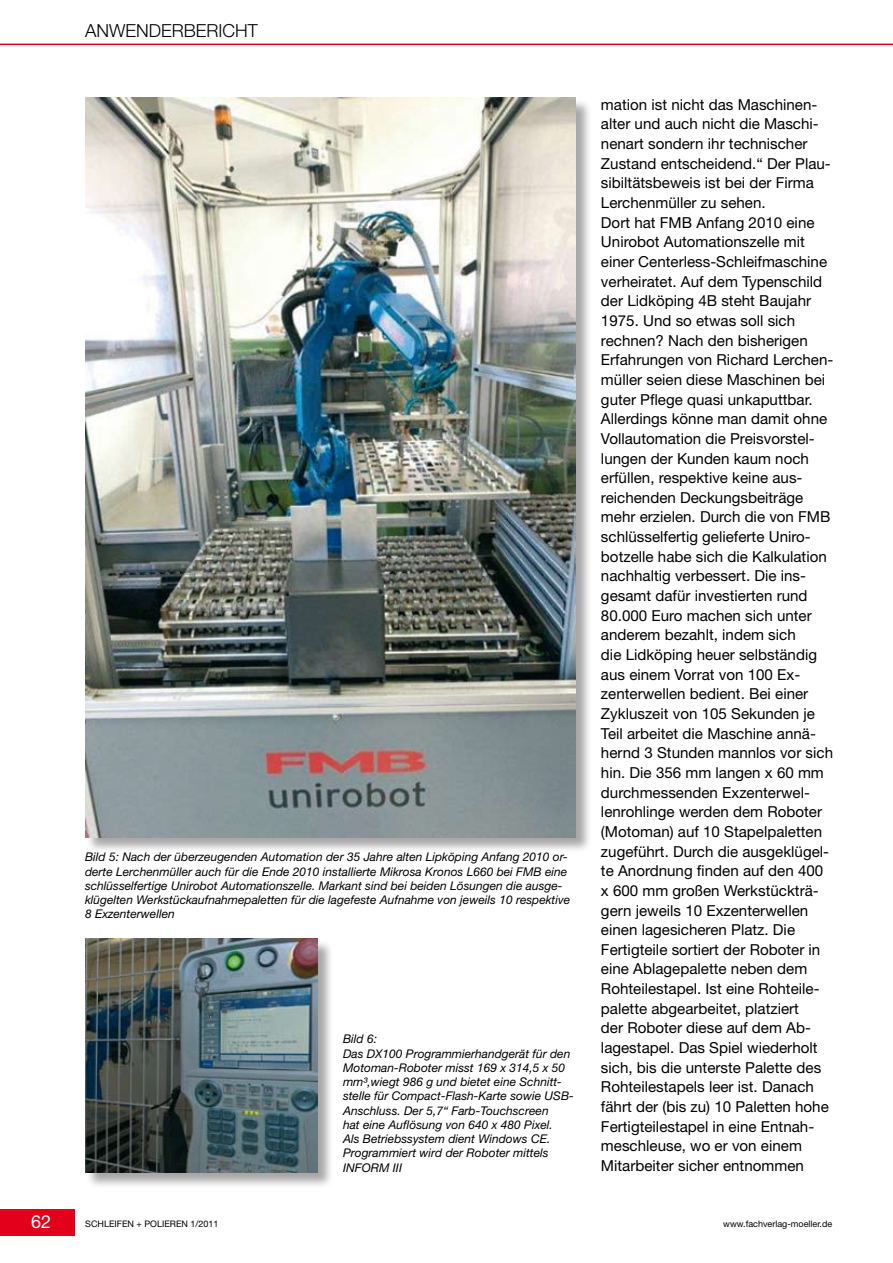
<style>
.page{position:relative;width:893px;height:1263px;background:#fff}
.page>*{position:absolute;margin:0;border:0;box-sizing:border-box;transform-origin:0 0}
.t1{font:300 18px "Helvetica Neue";color:#000}
.t2{font:18px "Helvetica Neue";color:#fff}
.t3{font:15.15px/19.6px "Helvetica Neue";color:#000}
.t4{font:italic 12px/14.2px "Helvetica Neue";color:#000}
.t5{font:9px "Helvetica Neue";color:#000}
</style>
<div class="page">
<div style="left:0;top:1209px;width:74px;height:27px;background:#e2001a"></div>
<svg style="left:0;top:43px;width:893px;height:2px"></svg>
<div style="left:85px;top:939px;width:249px;height:250px;background:#000;opacity:.35"></div>
<img style="left:85px;top:938px;width:232px;height:234px">
<div style="left:85px;top:98px;width:507px;height:756px;background:#000;opacity:.35"></div>
<img style="left:85px;top:98px;width:491px;height:739px">
<p class="t2" style="left:31px;top:1211px;width:22px">62</p>
<p class="t1" style="left:85px;top:19px;width:174px">ANWENDERBERICHT</p>
<p class="t4" style="left:85px;top:850px;width:487px">Bild 5: Nach der überzeugenden Automation der 35 Jahre alten Lipköping Anfang 2010 or&shy;derte Lerchenmüller auch für die Ende 2010 installierte Mikrosa Kronos L660 bei FMB eine schlüsselfertige Unirobot Automationszelle. Markant sind bei beiden Lösungen die ausge&shy;klügelten Werkstückaufnahmepaletten für die lagefeste Aufnahme von jeweils 10 respektive 8 Exzenterwellen</p>
<p class="t4" style="left:343px;top:1032px;width:232px">Bild 6:<br>Das DX100 Programmierhandgerät für den Motoman-Roboter misst 169 x 314,5 x 50 mm³,wiegt 986 g und bietet eine Schnitt&shy;stelle für Compact-Flash-Karte sowie USB-Anschluss. Der 5,7“ Farb-Touchscreen<br>hat eine Auflösung von 640 x 480 Pixel.<br>Als Betriebssystem dient Windows CE.<br>Programmiert wird der Roboter mittels INFORM III</p>
<p class="t3" style="left:601px;top:94px;width:234px">mation ist nicht das Maschinen&shy;alter und auch nicht die Maschi&shy;nenart sondern ihr technischer<br>Zustand entscheidend.“ Der Plau&shy;sibiltätsbeweis ist bei der Firma<br>Lerchenmüller zu sehen.<br>Dort hat FMB Anfang 2010 eine<br>Unirobot Automationszelle mit einer Centerless-Schleifmaschine verheiratet. Auf dem Typenschild der Lidköping 4B steht Baujahr<br>1975. Und so etwas soll sich rechnen? Nach den bisherigen<br>Erfahrungen von Richard Lerchen&shy;müller seien diese Maschinen bei guter Pflege quasi unkaputtbar.<br>Allerdings könne man damit ohne<br>Vollautomation die Preisvorstel&shy;lungen der Kunden kaum noch erfüllen, respektive keine aus&shy;reichenden Deckungsbeiträge mehr erzielen. Durch die von FMB schlüsselfertig gelieferte Uniro&shy;botzelle habe sich die Kalkulation nachhaltig verbessert. Die ins&shy;gesamt dafür investierten rund<br>80.000 Euro machen sich unter anderem bezahlt, indem sich<br>die Lidköping heuer selbständig aus einem Vorrat von 100 Ex&shy;zenterwellen bedient. Bei einer<br>Zykluszeit von 105 Sekunden je<br>Teil arbeitet die Maschine annä&shy;hernd 3 Stunden mannlos vor sich hin. Die 356 mm langen x 60 mm durchmessenden Exzenterwel&shy;lenrohlinge werden dem Roboter (Motoman) auf 10 Stapelpaletten zugeführt. Durch die ausgeklügel&shy;te Anordnung finden auf den 400 x 600 mm großen Werkstückträ&shy;gern jeweils 10 Exzenterwellen einen lagesicheren Platz. Die<br>Fertigteile sortiert der Roboter in eine Ablagepalette neben dem<br>Rohteilestapel. Ist eine Rohteile&shy;palette abgearbeitet, platziert<br>der Roboter diese auf dem Ab&shy;lagestapel. Das Spiel wiederholt sich, bis die unterste Palette des<br>Rohteilestapels leer ist. Danach fährt der (bis zu) 10 Paletten hohe<br>Fertigteilestapel in eine Entnah&shy;meschleuse, wo er von einem<br>Mitarbeiter sicher entnommen</p>
<p class="t5" style="left:85px;top:1219px;width:135px">SCHLEIFEN + POLIEREN 1/2011</p>
<p class="t5" style="left:723px;top:1219px;width:110px">www.fachverlag-moeller.de</p>
</div>
